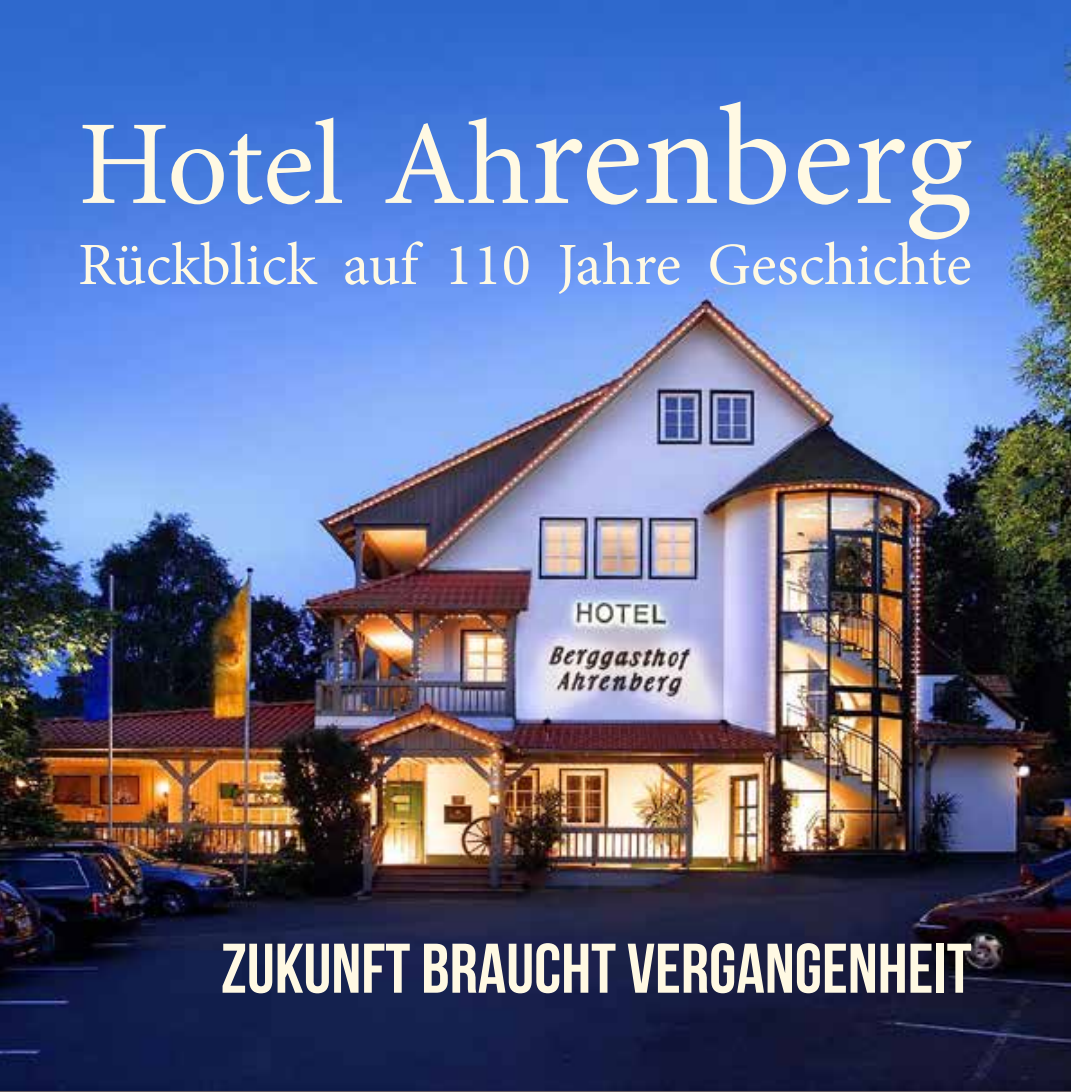
<style>
.page{position:relative;width:1071px;height:1092px;background:#fff}
.page>*{position:absolute;margin:0;border:0;box-sizing:border-box;transform-origin:0 0}
.t1{font:120px "Minion Pro";letter-spacing:-.005em;color:#fff9e3}
.t2{font:70px "Bebas Neue";color:#fff9e3}
.t3{font:60px "Minion Pro";color:#fff9e3}
.s1{font-size:142.5px}
</style>
<div class="page">
<img style="left:0;top:0;width:1070px;height:1090px">
<h1 class="t1" style="left:78px;top:84px;width:894px">Hotel Ah<span class="s1">renberg</span></h1>
<p class="t3" style="left:78px;top:225px;width:894px">Rückblick auf 110 Jahre Geschichte</p>
<p class="t2" style="left:221px;top:930px;width:752px">ZUKUNFT BRAUCHT VERGANGENHEIT</p>
</div>
